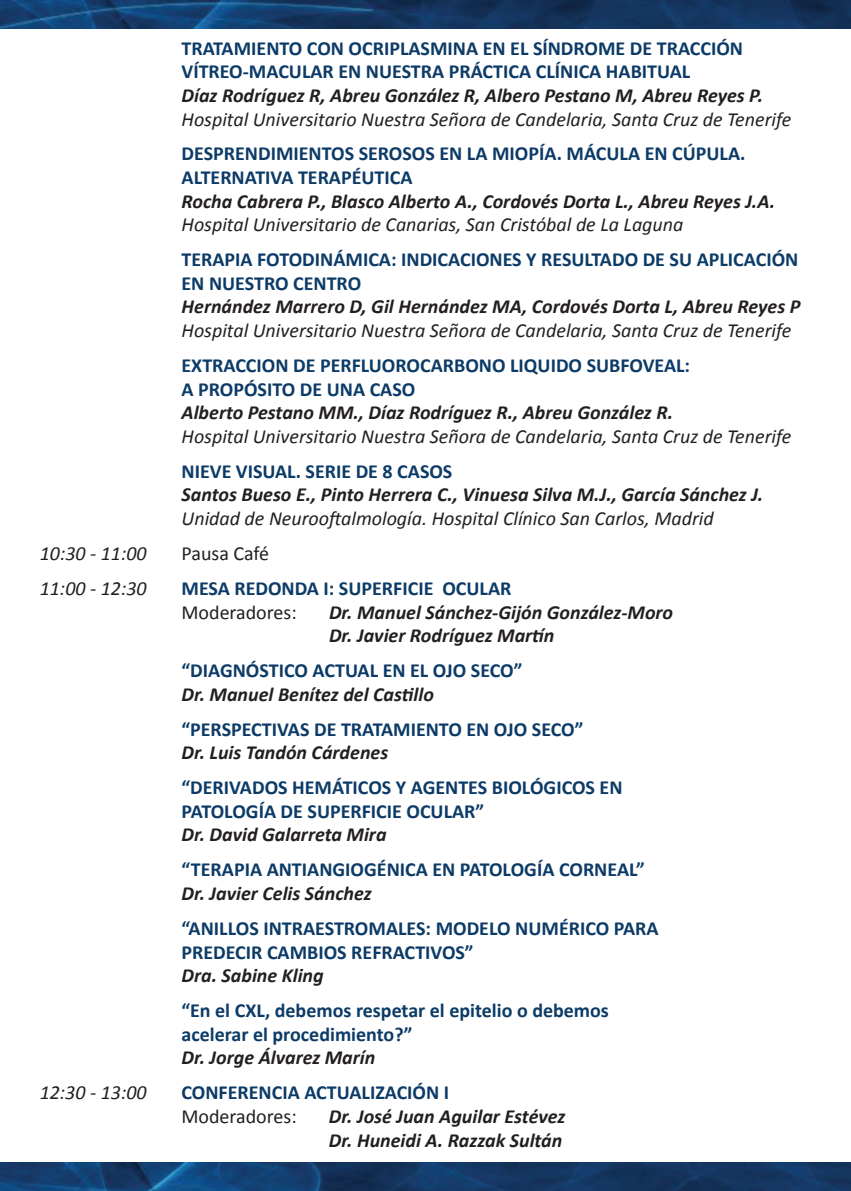
<style>
.page{position:relative;width:851px;height:1191px;background:#fff}
.page>*{position:absolute;margin:0;border:0;box-sizing:border-box;transform-origin:0 0}
.t1{font:700 20px/23.6px "Calibri";color:#0c3b67}
.t2{font:italic 700 20px/23.6px "Calibri";color:#231f20}
.t3{font:italic 20px "Calibri";color:#231f20}
.t4{font:20px "Calibri";color:#231f20}
</style>
<div class="page">
<img style="left:0;top:0;width:850px;height:28px">
<img style="left:0;top:1162px;width:850px;height:29px">
<p class="t1" style="left:181px;top:35px;width:563px">TRATAMIENTO CON OCRIPLASMINA EN EL SÍNDROME DE TRACCIÓN<br>VÍTREO-MACULAR EN NUESTRA PRÁCTICA CLÍNICA HABITUAL</p>
<p class="t2" style="left:181px;top:83px;width:583px">Díaz Rodríguez R, Abreu González R, Albero Pestano M, Abreu Reyes P.</p>
<p class="t3" style="left:181px;top:106px;width:611px">Hospital Universitario Nuestra Señora de Candelaria, Santa Cruz de Tenerife</p>
<p class="t1" style="left:181px;top:141px;width:565px">DESPRENDIMIENTOS SEROSOS EN LA MIOPÍA. MÁCULA EN CÚPULA.<br>ALTERNATIVA TERAPÉUTICA</p>
<p class="t2" style="left:181px;top:188px;width:595px">Rocha Cabrera P., Blasco Alberto A., Cordovés Dorta L., Abreu Reyes J.A.</p>
<p class="t3" style="left:181px;top:212px;width:503px">Hospital Universitario de Canarias, San Cristóbal de La Laguna</p>
<p class="t1" style="left:181px;top:247px;width:618px">TERAPIA FOTODINÁMICA: INDICACIONES Y RESULTADO DE SU APLICACIÓN<br>EN NUESTRO CENTRO</p>
<p class="t2" style="left:181px;top:294px;width:620px">Hernández Marrero D, Gil Hernández MA, Cordovés Dorta L, Abreu Reyes P</p>
<p class="t3" style="left:181px;top:318px;width:611px">Hospital Universitario Nuestra Señora de Candelaria, Santa Cruz de Tenerife</p>
<p class="t1" style="left:181px;top:353px;width:510px">EXTRACCION DE PERFLUOROCARBONO LIQUIDO SUBFOVEAL:<br>A PROPÓSITO DE UNA CASO</p>
<p class="t2" style="left:181px;top:400px;width:493px">Alberto Pestano MM., Díaz Rodríguez R., Abreu González R.</p>
<p class="t3" style="left:181px;top:424px;width:611px">Hospital Universitario Nuestra Señora de Candelaria, Santa Cruz de Tenerife</p>
<p class="t1" style="left:181px;top:458px;width:272px">NIEVE VISUAL. SERIE DE 8 CASOS</p>
<p class="t2" style="left:181px;top:482px;width:583px">Santos Bueso E., Pinto Herrera C., Vinuesa Silva M.J., García Sánchez J.</p>
<p class="t3" style="left:181px;top:506px;width:533px">Unidad de Neurooftalmología. Hospital Clínico San Carlos, Madrid</p>
<p class="t3" style="left:40px;top:541px;width:109px">10:30 - 11:00</p>
<p class="t4" style="left:181px;top:541px;width:89px">Pausa Café</p>
<p class="t3" style="left:40px;top:576px;width:109px">11:00 - 12:30</p>
<p class="t1" style="left:181px;top:575px;width:331px">MESA REDONDA I: SUPERFICIE OCULAR</p>
<p class="t4" style="left:181px;top:599px;width:117px">Moderadores:</p>
<p class="t2" style="left:329px;top:599px;width:345px">Dr. Manuel Sánchez-Gijón González-Moro<br>Dr. Javier Rodríguez Martín</p>
<p class="t1" style="left:181px;top:657px;width:342px">“DIAGNÓSTICO ACTUAL EN EL OJO SECO”</p>
<p class="t2" style="left:181px;top:681px;width:254px">Dr. Manuel Benítez del Castillo</p>
<p class="t1" style="left:181px;top:716px;width:403px">“PERSPECTIVAS DE TRATAMIENTO EN OJO SECO”</p>
<p class="t2" style="left:181px;top:740px;width:208px">Dr. Luis Tandón Cárdenes</p>
<p class="t1" style="left:181px;top:775px;width:442px">“DERIVADOS HEMÁTICOS Y AGENTES BIOLÓGICOS EN<br>PATOLOGÍA DE SUPERFICIE OCULAR”</p>
<p class="t2" style="left:181px;top:822px;width:206px">Dr. David Galarreta Mira</p>
<p class="t1" style="left:181px;top:857px;width:465px">“TERAPIA ANTIANGIOGÉNICA EN PATOLOGÍA CORNEAL”</p>
<p class="t2" style="left:181px;top:880px;width:192px">Dr. Javier Celis Sánchez</p>
<p class="t1" style="left:181px;top:915px;width:478px">“ANILLOS INTRAESTROMALES: MODELO NUMÉRICO PARA<br>PREDECIR CAMBIOS REFRACTIVOS”</p>
<p class="t2" style="left:181px;top:962px;width:144px">Dra. Sabine Kling</p>
<p class="t1" style="left:181px;top:997px;width:429px">“En el CXL, debemos respetar el epitelio o debemos acelerar el procedimiento?”</p>
<p class="t2" style="left:181px;top:1045px;width:195px">Dr. Jorge Álvarez Marín</p>
<p class="t3" style="left:40px;top:1080px;width:109px">12:30 - 13:00</p>
<p class="t1" style="left:181px;top:1080px;width:269px">CONFERENCIA ACTUALIZACIÓN I</p>
<p class="t4" style="left:181px;top:1103px;width:117px">Moderadores:</p>
<p class="t2" style="left:329px;top:1103px;width:238px">Dr. José Juan Aguilar Estévez<br>Dr. Huneidi A. Razzak Sultán</p>
</div>
